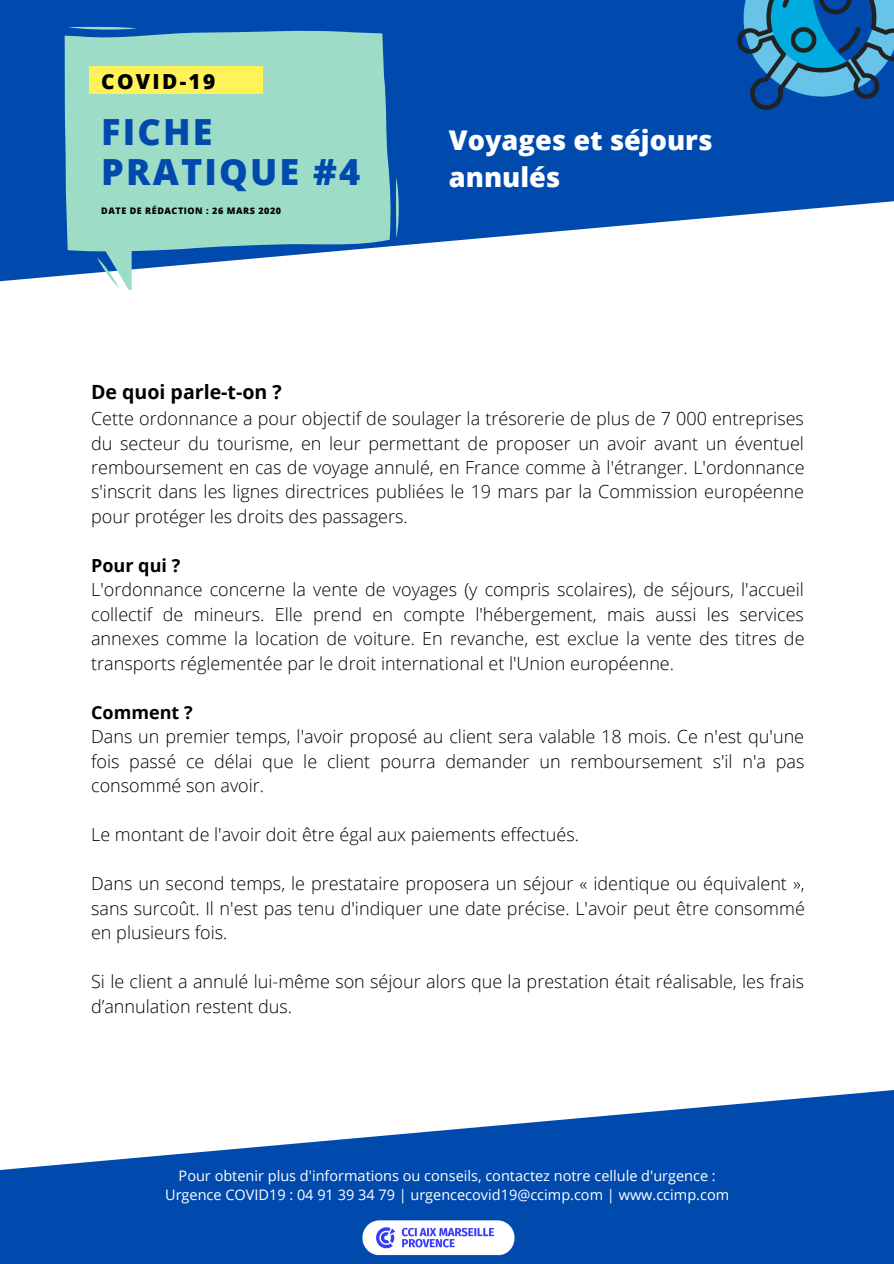
<style>
.page{position:relative;width:894px;height:1264px;background:#fff}
.page>*{position:absolute;margin:0;border:0;box-sizing:border-box;transform-origin:0 0}
.t1{font:800 36px/39.8px "Open Sans";letter-spacing:.06em;color:#004aad}
.t2{font:800 27.15px/37.8px "Open Sans";color:#fff}
.t3{font:800 20.85px "Open Sans";letter-spacing:.11em;color:#000}
.t4{font:700 19.5px "Open Sans";color:#000}
.t5{font:300 18px/24.5px "Open Sans";color:#000;text-align:justify}
.t6{font:700 18px "Open Sans";color:#000}
.t7{font:14.55px/19.2px "Open Sans";color:#fff;text-align:center}
.t8{font:800 9px "Open Sans";letter-spacing:.06em;color:#000}
</style>
<div class="page">
<svg style="left:0;top:0;width:893px;height:281px;fill:#004aad"></svg>
<svg style="left:0;top:1090px;width:893px;height:173px;fill:#004aad"></svg>
<svg style="left:65px;top:29px;width:326px;height:224px;background:#93d3c6"></svg>
<svg style="left:94px;top:231px;width:38px;height:59px"></svg>
<svg style="left:68px;top:27px;width:69px;height:3px"></svg>
<svg style="left:396px;top:177px;width:2px;height:61px"></svg>
<div style="left:89px;top:66px;width:174px;height:28px;background:#fff359"></div>
<img style="left:720px;top:0;width:173px;height:116px">
<img style="left:345px;top:1209px;width:186px;height:54px">
<p class="t3" style="left:101px;top:66px;width:115px">COVID-19</p>
<h1 class="t1" style="left:101px;top:111px;width:260px">FICHE<br>PRATIQUE #4</h1>
<p class="t8" style="left:101px;top:205px;width:181px">DATE DE RÉDACTION : 26 MARS 2020</p>
<h2 class="t2" style="left:448px;top:120px;width:265px">Voyages et séjours annulés</h2>
<p class="t4" style="left:91px;top:378px;width:192px">De quoi parle-t-on ?</p>
<p class="t5" style="left:91px;top:406px;width:715px">Cette ordonnance a pour objectif de soulager la trésorerie de plus de 7 000 entreprises du secteur du tourisme, en leur permettant de proposer un avoir avant un éventuel remboursement en cas de voyage annulé, en France comme à l'étranger. L'ordonnance s'inscrit dans les lignes directrices publiées le 19 mars par la Commission européenne pour protéger les droits des passagers.</p>
<p class="t6" style="left:91px;top:552px;width:91px">Pour qui ?</p>
<p class="t5" style="left:91px;top:577px;width:714px">L'ordonnance concerne la vente de voyages (y compris scolaires), de séjours, l'accueil collectif de mineurs. Elle prend en compte l'hébergement, mais aussi les services annexes comme la location de voiture. En revanche, est exclue la vente des titres de transports réglementée par le droit international et l'Union européenne.</p>
<p class="t6" style="left:91px;top:699px;width:103px">Comment ?</p>
<p class="t5" style="left:91px;top:724px;width:714px">Dans un premier temps, l'avoir proposé au client sera valable 18 mois. Ce n'est qu'une fois passé ce délai que le client pourra demander un remboursement s'il n'a pas consommé son avoir.</p>
<p class="t5" style="left:91px;top:822px;width:489px">Le montant de l'avoir doit être égal aux paiements effectués.</p>
<p class="t5" style="left:91px;top:870px;width:715px">Dans un second temps, le prestataire proposera un séjour « identique ou équivalent », sans surcoût. Il n'est pas tenu d'indiquer une date précise. L'avoir peut être consommé en plusieurs fois.</p>
<p class="t5" style="left:91px;top:968px;width:714px">Si le client a annulé lui-même son séjour alors que la prestation était réalisable, les frais d’annulation restent dus.</p>
<p class="t7" style="left:165px;top:1165px;width:565px">Pour obtenir plus d'informations ou conseils, contactez notre cellule d'urgence :<br>Urgence COVID19 : 04 91 39 34 79 | urgencecovid19@ccimp.com | www.ccimp.com</p>
</div>
